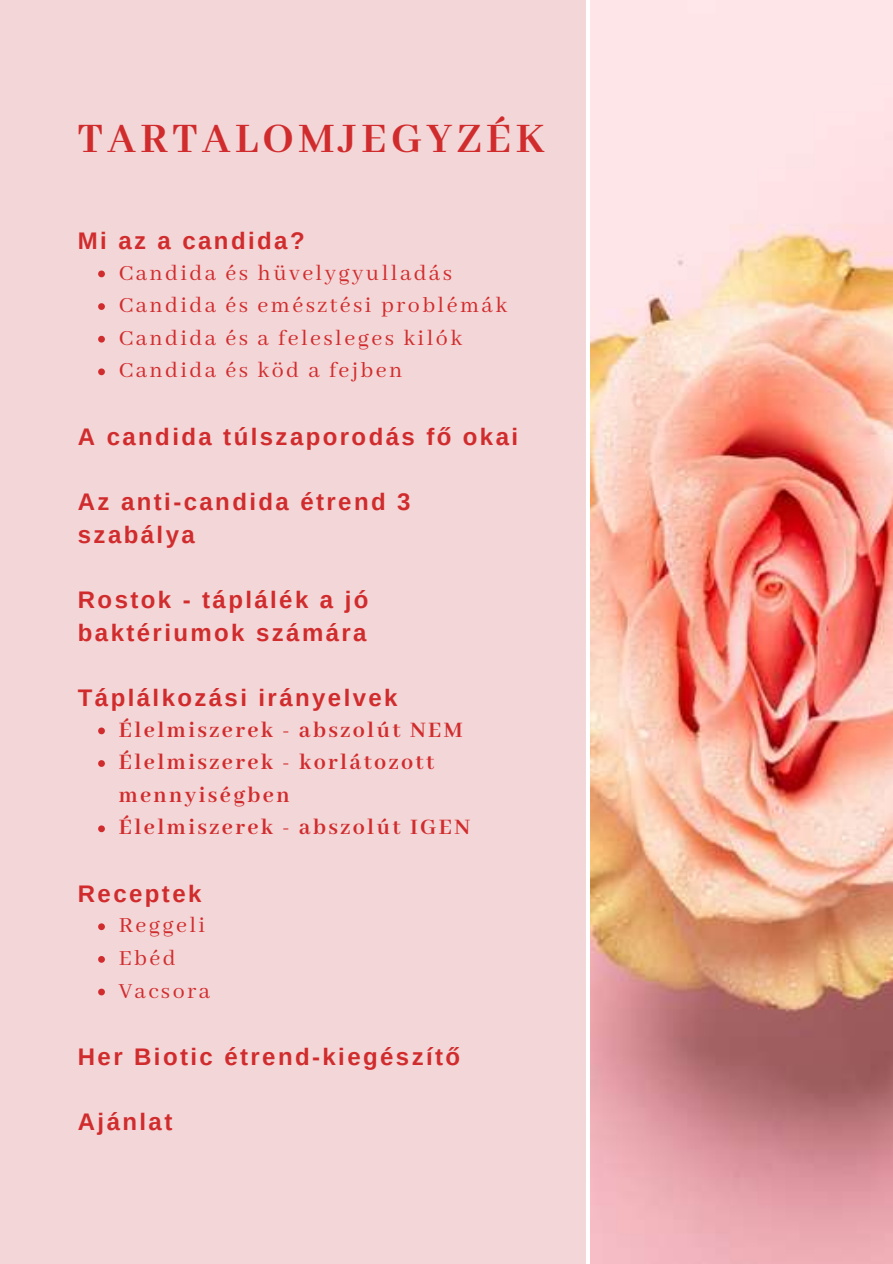
<style>
.page{position:relative;width:893px;height:1264px;background:#fff}
.page>*{position:absolute;margin:0;border:0;box-sizing:border-box;transform-origin:0 0}
.t1{font:700 45.75px "Abhaya Libre";letter-spacing:.1em;color:#d12c2d}
.t2{font:700 24px/32.7px "Arimo";letter-spacing:.1em;color:#d12c2d}
.t3{font:24px/32.7px "Abhaya Libre";letter-spacing:.1em;color:#d12c2d}
.t4{font:700 24px/32.7px "Abhaya Libre";letter-spacing:.1em;color:#d12c2d}
</style>
<div class="page">
<div style="left:0;top:0;width:892px;height:1263px;background:#f3d6d8"></div>
<svg style="left:98px;top:270px;width:7px;height:7px"></svg>
<svg style="left:98px;top:303px;width:7px;height:7px"></svg>
<svg style="left:98px;top:336px;width:7px;height:6px"></svg>
<svg style="left:98px;top:368px;width:7px;height:7px"></svg>
<svg style="left:98px;top:727px;width:7px;height:7px"></svg>
<svg style="left:98px;top:760px;width:7px;height:7px"></svg>
<svg style="left:98px;top:825px;width:7px;height:7px"></svg>
<svg style="left:98px;top:923px;width:7px;height:7px"></svg>
<svg style="left:98px;top:956px;width:7px;height:6px"></svg>
<svg style="left:98px;top:988px;width:7px;height:7px"></svg>
<hr style="left:586px;top:0;width:4px;height:1263px;background:#fff">
<img style="left:590px;top:0;width:302px;height:1263px">
<h1 class="t1" style="left:78px;top:114px;width:468px">TARTALOMJEGYZÉK</h1>
<p class="t2" style="left:78px;top:224px;width:228px">Mi az a candida?</p>
<p class="t3" style="left:119px;top:257px;width:390px">Candida és hüvelygyulladás<br>Candida és emésztési problémák<br>Candida és a felesleges kilók<br>Candida és köd a fejben</p>
<p class="t2" style="left:78px;top:420px;width:441px">A candida túlszaporodás fő okai</p>
<p class="t2" style="left:78px;top:485px;width:334px">Az anti-candida étrend 3 szabálya</p>
<p class="t2" style="left:78px;top:583px;width:292px">Rostok - táplálék a jó baktériumok számára</p>
<p class="t2" style="left:78px;top:681px;width:321px">Táplálkozási irányelvek</p>
<p class="t4" style="left:119px;top:714px;width:353px">Élelmiszerek - abszolút NEM<br>Élelmiszerek - korlátozott mennyiségben<br>Élelmiszerek - abszolút IGEN</p>
<p class="t2" style="left:78px;top:877px;width:125px">Receptek</p>
<p class="t3" style="left:119px;top:910px;width:93px">Reggeli<br>Ebéd<br>Vacsora</p>
<p class="t2" style="left:78px;top:1040px;width:384px">Her Biotic étrend-kiegészítő</p>
<p class="t2" style="left:78px;top:1105px;width:96px">Ajánlat</p>
</div>
